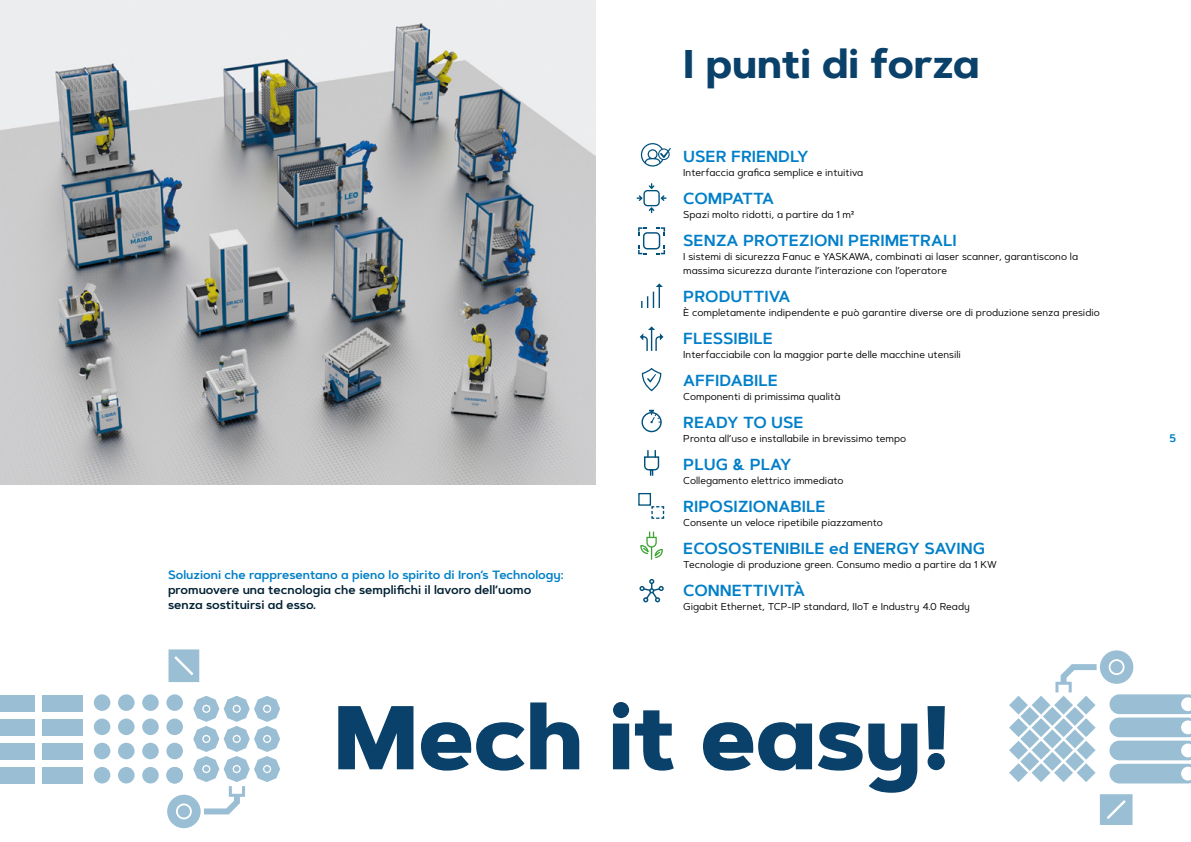
<style>
.page{position:relative;width:1191px;height:842px;background:#fff}
.page>*{position:absolute;margin:0;border:0;box-sizing:border-box;transform-origin:0 0}
.t1{font:800 90.2px "Artegra Sans Alt";color:#0a416a}
.t2{font:700 40px "Artegra Sans Alt";color:#0a416a}
.t3{font:600 16px "Artegra Sans Alt";color:#007fc8}
.t4{font:600 16px "Artegra Sans Alt";letter-spacing:-.03em;color:#007fc8}
.t5{font:600 12px/15px "Artegra Sans Alt";color:#002134}
.t6{font:600 12px "Artegra Sans Alt";color:#007fc8}
.t7{font:600 11px "Artegra Sans Alt";color:#007fc8}
.t8{font:10px/14px "Artegra Sans Alt";color:#000}
</style>
<div class="page">
<svg style="left:166px;top:694px;width:17px;height:17px"></svg>
<div style="left:94px;top:694px;width:16px;height:17px;background:#9abfd4;border-radius:50%"></div>
<svg style="left:118px;top:694px;width:17px;height:17px"></svg>
<svg style="left:142px;top:694px;width:17px;height:17px"></svg>
<div style="left:118px;top:767px;width:17px;height:16px;background:#9abfd4;border-radius:50%"></div>
<div style="left:142px;top:767px;width:17px;height:16px;background:#9abfd4;border-radius:50%"></div>
<div style="left:94px;top:767px;width:16px;height:16px;background:#9abfd4;border-radius:50%"></div>
<div style="left:94px;top:743px;width:16px;height:16px;background:#9abfd4;border-radius:50%"></div>
<div style="left:94px;top:718px;width:16px;height:17px;background:#9abfd4;border-radius:50%"></div>
<div style="left:118px;top:743px;width:17px;height:16px;background:#9abfd4;border-radius:50%"></div>
<div style="left:142px;top:743px;width:17px;height:16px;background:#9abfd4;border-radius:50%"></div>
<svg style="left:118px;top:718px;width:17px;height:17px"></svg>
<svg style="left:142px;top:718px;width:17px;height:17px"></svg>
<div style="left:42px;top:767px;width:41px;height:16px;background:#9abfd4"></div>
<div style="left:0;top:767px;width:35px;height:16px;background:#9abfd4"></div>
<div style="left:42px;top:743px;width:41px;height:16px;background:#9abfd4"></div>
<div style="left:0;top:743px;width:35px;height:16px;background:#9abfd4"></div>
<div style="left:42px;top:719px;width:41px;height:16px;background:#9abfd4"></div>
<div style="left:0;top:719px;width:35px;height:16px;background:#9abfd4"></div>
<div style="left:42px;top:695px;width:41px;height:16px;background:#9abfd4"></div>
<div style="left:0;top:695px;width:35px;height:16px;background:#9abfd4"></div>
<svg style="left:167px;top:696px;width:113px;height:132px"></svg>
<svg style="left:168px;top:649px;width:31px;height:33px"></svg>
<svg style="left:1009px;top:650px;width:182px;height:133px"></svg>
<svg style="left:1099px;top:794px;width:33px;height:31px"></svg>
<img style="left:0;top:0;width:595px;height:484px">
<svg style="left:641px;top:143px;width:30px;height:24px"></svg>
<svg style="left:636px;top:183px;width:30px;height:30px"></svg>
<svg style="left:638px;top:227px;width:27px;height:27px"></svg>
<svg style="left:641px;top:283px;width:22px;height:25px"></svg>
<svg style="left:640px;top:326px;width:23px;height:25px"></svg>
<svg style="left:641px;top:368px;width:21px;height:24px"></svg>
<div style="left:641px;top:412px;width:20px;height:20px;border:1px solid #00527d;border-radius:50%"></div>
<svg style="left:649px;top:410px;width:12px;height:13px"></svg>
<svg style="left:644px;top:451px;width:16px;height:25px"></svg>
<div style="left:638px;top:493px;width:13px;height:13px;border:1px solid #00527d"></div>
<svg style="left:651px;top:506px;width:14px;height:13px"></svg>
<svg style="left:640px;top:532px;width:23px;height:27px"></svg>
<svg style="left:639px;top:579px;width:25px;height:24px"></svg>
<p class="t6" style="left:168px;top:566px;width:397px">Soluzioni che rappresentano a pieno lo spirito di Iron’s Technology:</p>
<p class="t5" style="left:168px;top:582px;width:365px">promuovere una tecnologia che semplifichi il lavoro dell’uomo senza sostituirsi ad esso.</p>
<h2 class="t2" style="left:683px;top:34px;width:298px">I punti di forza</h2>
<h3 class="t3" style="left:683px;top:145px;width:127px">USER FRIENDLY</h3>
<p class="t8" style="left:683px;top:165px;width:181px">Interfaccia grafica semplice e intuitiva</p>
<h3 class="t4" style="left:683px;top:187px;width:92px">COMPATTA</h3>
<p class="t8" style="left:683px;top:207px;width:172px">Spazi molto ridotti, a partire da 1 m²</p>
<h3 class="t3" style="left:683px;top:229px;width:275px">SENZA PROTEZIONI PERIMETRALI</h3>
<p class="t8" style="left:683px;top:249px;width:396px">I sistemi di sicurezza Fanuc e YASKAWA, combinati ai laser scanner, garantiscono la massima sicurezza durante l’interazione con l’operatore</p>
<h3 class="t3" style="left:683px;top:285px;width:109px">PRODUTTIVA</h3>
<p class="t8" style="left:683px;top:305px;width:418px">È completamente indipendente e può garantire diverse ore di produzione senza presidio</p>
<h3 class="t3" style="left:683px;top:327px;width:91px">FLESSIBILE</h3>
<p class="t8" style="left:683px;top:347px;width:279px">Interfacciabile con la maggior parte delle macchine utensili</p>
<h3 class="t3" style="left:683px;top:369px;width:96px">AFFIDABILE</h3>
<p class="t8" style="left:683px;top:389px;width:159px">Componenti di primissima qualità</p>
<h3 class="t3" style="left:683px;top:411px;width:122px">READY TO USE</h3>
<p class="t8" style="left:683px;top:431px;width:225px">Pronta all’uso e installabile in brevissimo tempo</p>
<h3 class="t3" style="left:683px;top:453px;width:110px">PLUG &amp; PLAY</h3>
<p class="t8" style="left:683px;top:473px;width:162px">Collegamento elettrico immediato</p>
<h3 class="t3" style="left:683px;top:495px;width:144px">RIPOSIZIONABILE</h3>
<p class="t8" style="left:683px;top:515px;width:201px">Consente un veloce ripetibile piazzamento</p>
<h3 class="t3" style="left:683px;top:537px;width:303px">ECOSOSTENIBILE ed ENERGY SAVING</h3>
<p class="t8" style="left:683px;top:557px;width:315px">Tecnologie di produzione green. Consumo medio a partire da 1 KW</p>
<h3 class="t3" style="left:683px;top:579px;width:123px">CONNETTIVITÀ</h3>
<p class="t8" style="left:683px;top:599px;width:288px">Gigabit Ethernet, TCP-IP standard, IIoT e Industry 4.0 Ready</p>
<h1 class="t1" style="left:333px;top:669px;width:619px">Mech it easy!</h1>
<p class="t7" style="left:1169px;top:430px;width:9px">5</p>
</div>
